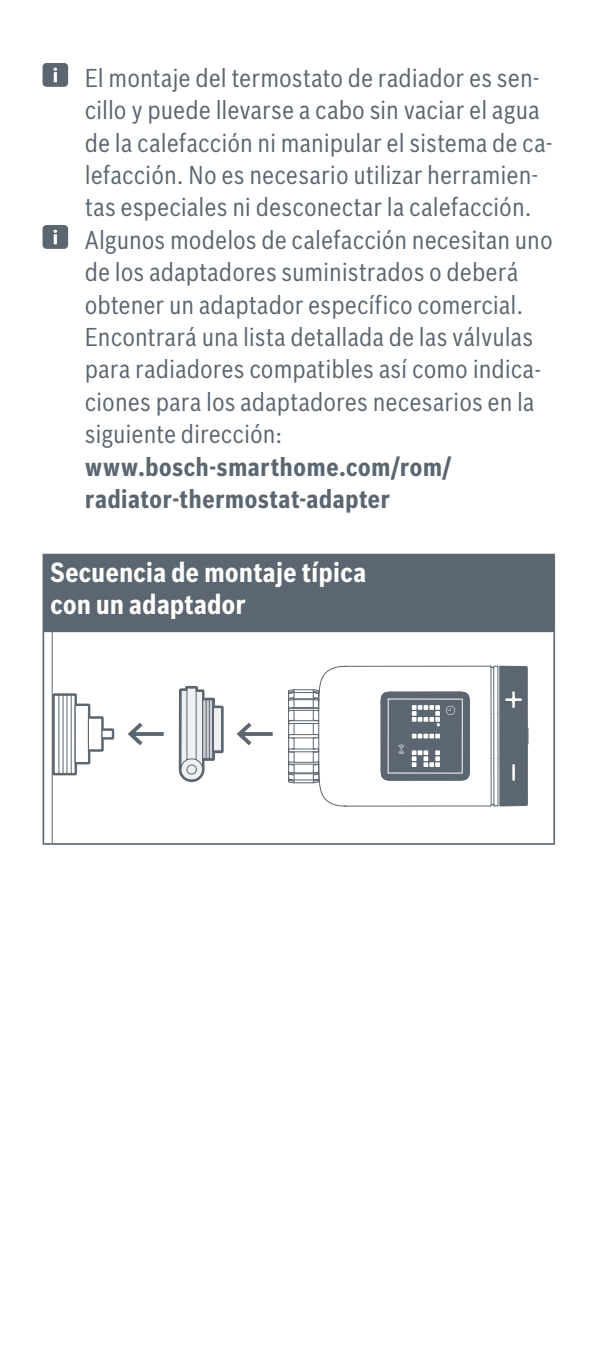
<style>
.page{position:relative;width:596px;height:1361px;background:#fff}
.page>*{position:absolute;margin:0;border:0;box-sizing:border-box;transform-origin:0 0}
.t1{font:700 27px/32.4px "Bosch Sans Cond";letter-spacing:.02em;color:#fff}
.t2{font:25.2px/32.4px "Bosch Sans Cond";letter-spacing:.025em;color:#5b6670}
.t3{font:700 25.2px/32.4px "Bosch Sans Cond";letter-spacing:.03em;color:#5b6670}
</style>
<div class="page">
<div style="left:43px;top:63px;width:25px;height:24px;background:#5b6670;border-radius:4px"></div>
<svg style="left:53px;top:68px;width:4px;height:14px"></svg>
<div style="left:43px;top:225px;width:25px;height:24px;background:#5b6670;border-radius:4px"></div>
<svg style="left:53px;top:230px;width:4px;height:14px"></svg>
<div style="left:43px;top:554px;width:511px;height:77px;background:#5b6670"></div>
<hr style="left:43px;top:630px;width:511px;height:2px;background:#5b6670">
<hr style="left:43px;top:632px;width:1px;height:211px;background:#5b6670">
<hr style="left:553px;top:632px;width:1px;height:211px;background:#5b6670">
<hr style="left:43px;top:843px;width:511px;height:2px;background:#5b6670">
<svg style="left:128px;top:722px;width:36px;height:24px"></svg>
<svg style="left:236px;top:722px;width:37px;height:24px"></svg>
<hr style="left:52px;top:632px;width:1px;height:211px;background:#5b6670">
<svg style="left:179px;top:686px;width:44px;height:96px"></svg>
<svg style="left:52px;top:693px;width:62px;height:82px"></svg>
<div style="left:381px;top:692px;width:88px;height:88px;background:#5b6670;border-radius:5px"></div>
<hr style="left:461px;top:699px;width:1px;height:74px;background:#fff">
<hr style="left:388px;top:698px;width:74px;height:1px;background:#fff">
<hr style="left:387px;top:699px;width:1px;height:74px;background:#fff">
<hr style="left:388px;top:772px;width:74px;height:1px;background:#fff">
<svg style="left:398px;top:744px;width:6px;height:10px"></svg>
<svg style="left:411px;top:705px;width:28px;height:62px"></svg>
<hr style="left:500px;top:665px;width:25px;height:2px;background:#5b6670">
<hr style="left:390px;top:780px;width:69px;height:1px;background:#5b6670">
<hr style="left:390px;top:691px;width:69px;height:1px;background:#5b6670">
<hr style="left:358px;top:805px;width:132px;height:1px;background:#5b6670">
<hr style="left:358px;top:665px;width:132px;height:2px;background:#5b6670">
<svg style="left:459px;top:758px;width:10px;height:23px"></svg>
<svg style="left:380px;top:691px;width:11px;height:23px"></svg>
<hr style="left:380px;top:714px;width:1px;height:44px;background:#5b6670">
<svg style="left:380px;top:758px;width:11px;height:23px"></svg>
<svg style="left:445px;top:691px;width:24px;height:24px"></svg>
<svg style="left:288px;top:666px;width:70px;height:140px"></svg>
<svg style="left:489px;top:666px;width:39px;height:140px;background:#7d858d"></svg>
<p class="t2" style="left:85px;top:60px;width:469px">El montaje del termostato de radiador es sen&shy;cillo y puede llevarse a cabo sin vaciar el agua de la calefacción ni manipular el sistema de ca&shy;lefacción. No es necesario utilizar herramien&shy;tas especiales ni desconectar la calefacción.<br>Algunos modelos de calefacción necesitan uno de los adaptadores suministrados o deberá obtener un adaptador específico comercial.<br>Encontrará una lista detallada de las válvulas para radiadores compatibles así como indica&shy;ciones para los adaptadores necesarios en la siguiente dirección:</p>
<p class="t3" style="left:85px;top:449px;width:368px">www.bosch-smarthome.com/rom/ radiator-thermostat-adapter</p>
<p class="t1" style="left:50px;top:554px;width:317px">Secuencia de montaje típica con un adaptador</p>
</div>
